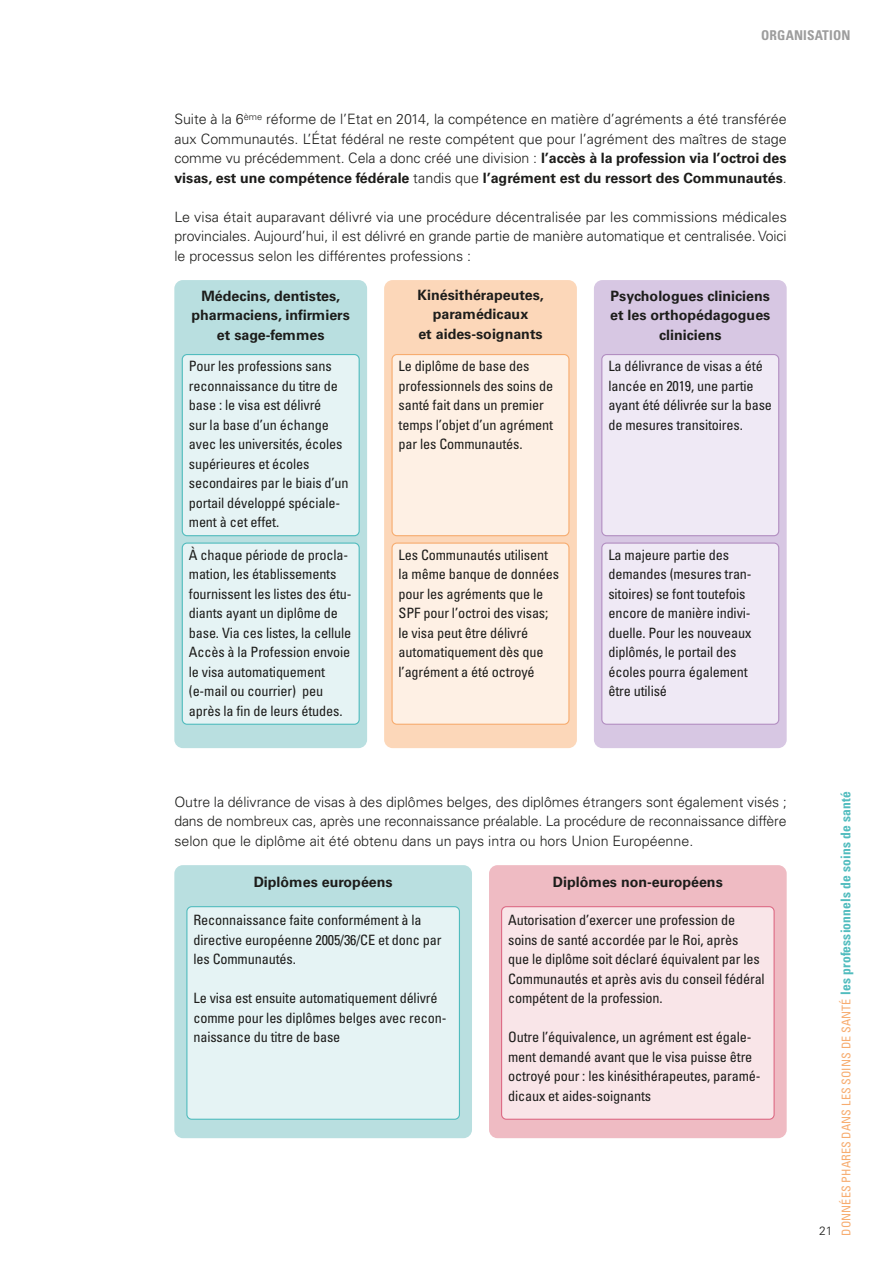
<style>
.page{position:relative;width:893px;height:1263px;background:#fff}
.page>*{position:absolute;margin:0;border:0;box-sizing:border-box;transform-origin:0 0}
.t1{font:condensed 14.25px/19.5px "Univers LT Std";letter-spacing:-.01em;color:#1d1d1b}
.t2{font:300 14.25px/19.5px "Univers LT Std";color:#1d1d1b;text-align:justify}
.t3{font:700 14.25px/19.5px "Univers LT Std";color:#1d1d1b;text-align:center}
.t4{font:700 condensed 13.5px "Univers LT Std";color:#9d9d9d}
.t5{font:condensed 12px "Univers LT Std";letter-spacing:.01em;color:#f7ac6f}
.t6{font:300 12px "Univers LT Std";color:#1d1d1b}
.s1{font-weight:700}
.s2{font-weight:700;font-size:13.5px;color:#51bcbe}
</style>
<div class="page">
<div style="left:174px;top:280px;width:193px;height:468px;background:#b9dfe0;border-radius:9px"></div>
<div style="left:384px;top:280px;width:193px;height:468px;background:#fcd7b9;border-radius:9px"></div>
<div style="left:594px;top:280px;width:193px;height:468px;background:#d7c7e3;border-radius:9px"></div>
<div style="left:182px;top:355px;width:177px;height:181px;background:#e5f3f4;border-radius:5px"></div>
<div style="left:182px;top:354px;width:178px;height:182px;border:1px solid #51bcbe;border-radius:5px"></div>
<div style="left:392px;top:355px;width:177px;height:181px;background:#fef0e4;border-radius:5px"></div>
<div style="left:391px;top:354px;width:178px;height:182px;border:1px solid #f7ac6f;border-radius:5px"></div>
<div style="left:602px;top:355px;width:177px;height:181px;background:#efe9f5;border-radius:5px"></div>
<div style="left:601px;top:354px;width:178px;height:182px;border:1px solid #b28ec1;border-radius:5px"></div>
<div style="left:182px;top:543px;width:177px;height:181px;background:#e5f3f4;border-radius:5px"></div>
<div style="left:182px;top:542px;width:178px;height:183px;border:1px solid #51bcbe;border-radius:5px"></div>
<div style="left:392px;top:543px;width:177px;height:181px;background:#fef0e4;border-radius:5px"></div>
<div style="left:391px;top:542px;width:178px;height:183px;border:1px solid #f7ac6f;border-radius:5px"></div>
<div style="left:602px;top:543px;width:177px;height:181px;background:#efe9f5;border-radius:5px"></div>
<div style="left:601px;top:542px;width:178px;height:183px;border:1px solid #b28ec1;border-radius:5px"></div>
<div style="left:174px;top:865px;width:298px;height:273px;background:#b9dfe0;border-radius:9px"></div>
<div style="left:187px;top:907px;width:272px;height:212px;background:#e5f3f4;border-radius:5px"></div>
<div style="left:186px;top:906px;width:274px;height:214px;border:1px solid #51bcbe;border-radius:5px"></div>
<div style="left:489px;top:865px;width:298px;height:273px;background:#efbbc3;border-radius:9px"></div>
<div style="left:502px;top:907px;width:272px;height:212px;background:#f9e5e8;border-radius:5px"></div>
<div style="left:501px;top:906px;width:274px;height:214px;border:1px solid #dd6b85;border-radius:5px"></div>
<p class="t4" style="left:761px;top:26px;width:17px">ORGANISATION</p>
<p class="t2" style="left:174px;top:109px;width:614px">Suite à la 6<sup>ème</sup> réforme de l’Etat en 2014, la compétence en matière d’agréments a été transférée aux Communautés. L’État fédéral ne reste compétent que pour l’agrément des maîtres de stage comme vu précédemment. Cela a donc créé une division : <span class="s1">l’accès à la profession via l’octroi des visas, est une compétence fédérale</span> tandis que <span class="s1">l’agrément est du ressort des Communautés</span>.</p>
<p class="t2" style="left:174px;top:207px;width:614px">Le visa était auparavant délivré via une procédure décentralisée par les commissions médicales provinciales. Aujourd’hui, il est délivré en grande partie de manière automatique et centralisée. Voici le processus selon les différentes professions :</p>
<p class="t3" style="left:191px;top:286px;width:160px">Médecins, dentistes, pharmaciens, infirmiers et sage-femmes</p>
<p class="t3" style="left:418px;top:285px;width:128px">Kinésithérapeutes, paramédicaux<br>et aides-soignants</p>
<p class="t3" style="left:610px;top:286px;width:162px">Psychologues cliniciens et les orthopédagogues cliniciens</p>
<p class="t1" style="left:189px;top:356px;width:161px">Pour les professions sans reconnaissance du titre de base : le visa est délivré<br>sur la base d’un échange avec les universités, écoles supérieures et écoles secondaires par le biais d’un portail développé spéciale&shy;ment à cet effet.</p>
<p class="t1" style="left:399px;top:356px;width:156px">Le diplôme de base des professionnels des soins de santé fait dans un premier temps l’objet d’un agrément par les Communautés.</p>
<p class="t1" style="left:608px;top:356px;width:165px">La délivrance de visas a été lancée en 2019, une partie ayant été délivrée sur la base de mesures transitoires.</p>
<p class="t1" style="left:189px;top:545px;width:164px">À chaque période de procla&shy;mation, les établissements fournissent les listes des étu&shy;diants ayant un diplôme de base. Via ces listes, la cellule<br>Accès à la Profession envoie le visa automatiquement (e-mail ou courrier) peu après la fin de leurs études.</p>
<p class="t1" style="left:399px;top:545px;width:162px">Les Communautés utilisent la même banque de données pour les agréments que le<br>SPF pour l’octroi des visas; le visa peut être délivré automatiquement dès que l’agrément a été octroyé</p>
<p class="t1" style="left:608px;top:545px;width:145px">La majeure partie des demandes (mesures tran&shy;sitoires) se font toutefois encore de manière indivi&shy;duelle. Pour les nouveaux diplômés, le portail des écoles pourra également être utilisé</p>
<p class="t2" style="left:174px;top:792px;width:614px">Outre la délivrance de visas à des diplômes belges, des diplômes étrangers sont également visés ; dans de nombreux cas, après une reconnaissance préalable. La procédure de reconnaissance diffère selon que le diplôme ait été obtenu dans un pays intra ou hors Union Européenne.</p>
<p class="t3" style="left:254px;top:873px;width:140px">Diplômes européens</p>
<p class="t1" style="left:193px;top:910px;width:250px">Reconnaissance faite conformément à la directive européenne 2005/36/CE et donc par les Communautés.</p>
<p class="t1" style="left:193px;top:988px;width:254px">Le visa est ensuite automatiquement délivré comme pour les diplômes belges avec recon&shy;naissance du titre de base</p>
<p class="t3" style="left:553px;top:873px;width:171px">Diplômes non-européens</p>
<p class="t1" style="left:508px;top:910px;width:258px">Autorisation d’exercer une profession de soins de santé accordée par le Roi, après<br>que le diplôme soit déclaré équivalent par les Communautés et après avis du conseil fédéral compétent de la profession.</p>
<p class="t1" style="left:508px;top:1027px;width:254px">Outre l’équivalence, un agrément est égale&shy;ment demandé avant que le visa puisse être octroyé pour : les kinésithérapeutes, paramé&shy;dicaux et aides-soignants</p>
<p class="t6" style="left:819px;top:1223px;width:15px">21</p>
<p class="t5" style="left:839px;top:1236px;width:446px;rotate:-90deg">DONNÉES PHARES DANS LES SOINS DE SANTÉ <span class="s2">LES PROFESSIONNELS DE SOINS DE SANTÉ</span></p>
</div>
